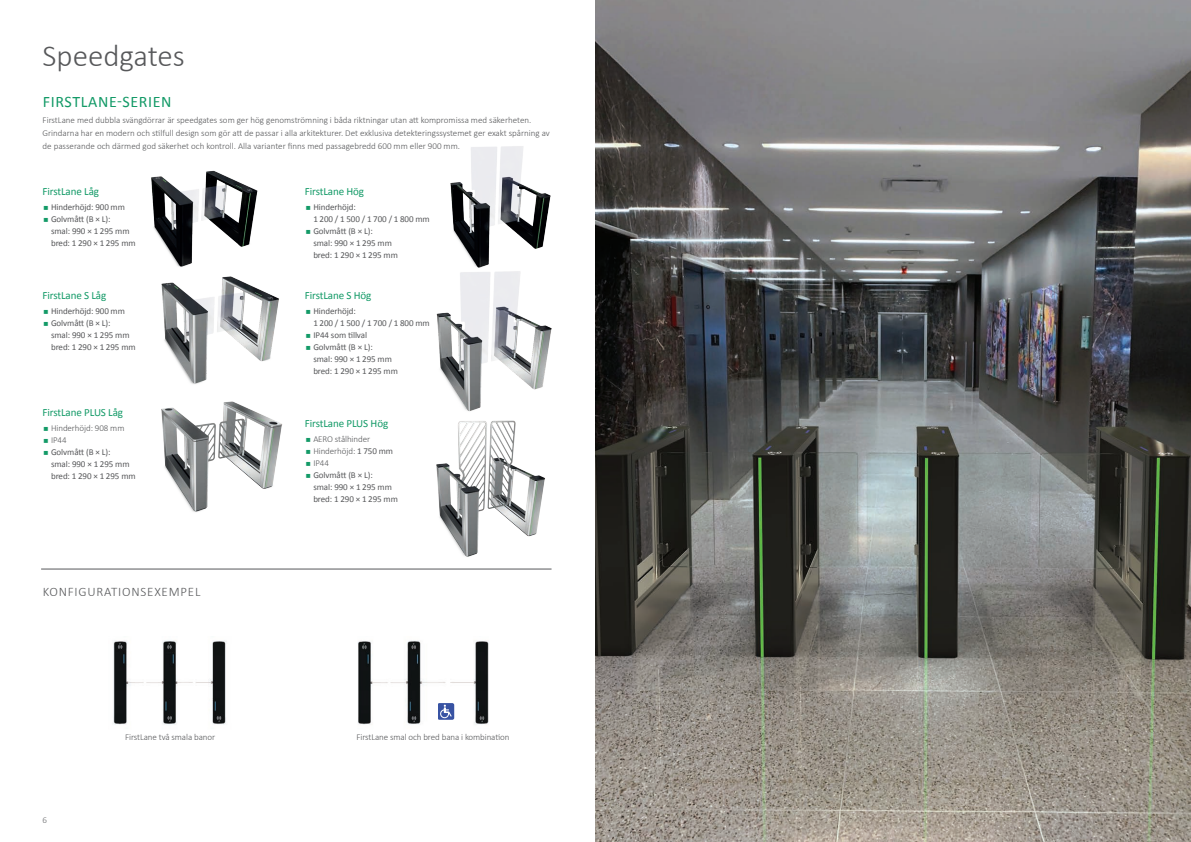
<style>
.page{position:relative;width:1191px;height:842px;background:#fff}
.page>*{position:absolute;margin:0;border:0;box-sizing:border-box;transform-origin:0 0}
.t1{font:300 31px "Calibri";color:#57585a}
.t2{font:16px "Calibri";letter-spacing:.04em;color:#139a67}
.t3{font:300 13px "Calibri";letter-spacing:.06em;color:#57585a}
.t4{font:11px "Calibri";letter-spacing:-.01em;color:#139a67}
.t5{font:300 9px/12px "Calibri";color:#57585a}
.t6{font:9px/12px "Calibri";letter-spacing:-.01em;color:#57585a}
.t7{font:300 9px "Calibri";color:#6c6d70}
.s1{font-weight:400}
</style>
<div class="page">
<img style="left:450px;top:146px;width:101px;height:109px">
<img style="left:151px;top:170px;width:107px;height:54px">
<img style="left:153px;top:224px;width:126px;height:125px">
<img style="left:436px;top:255px;width:116px;height:155px">
<img style="left:436px;top:410px;width:109px;height:147px">
<img style="left:161px;top:349px;width:122px;height:163px">
<hr style="left:41px;top:569px;width:510px;height:1px;background:#57585a">
<img style="left:113px;top:640px;width:376px;height:85px">
<svg style="left:438px;top:703px;width:16px;height:17px"></svg>
<img style="left:595px;top:0;width:596px;height:842px">
<h1 class="t1" style="left:43px;top:36px;width:144px">Speedgates</h1>
<h2 class="t2" style="left:43px;top:92px;width:130px">FIRSTLANE-SERIEN</h2>
<p class="t5" style="left:43px;top:114px;width:509px;line-height:13px">FirstLane med dubbla svängdörrar är speedgates som ger hög genomströmning i båda riktningar utan att kompromissa med säkerheten.<br>Grindarna har en modern och stilfull design som gör att de passar i alla arkitekturer. Det exklusiva detekteringssystemet ger exakt spårning av de passerande och därmed god säkerhet och kontroll. Alla varianter finns med passagebredd 600 mm eller 900 mm.</p>
<p class="t4" style="left:43px;top:185px;width:58px">FirstLane Låg</p>
<p class="t6" style="left:51px;top:201px;width:86px">Hinderhöjd: 900 mm<br>Golvmått (B × L):<br>smal: 990 × 1 295 mm bred: 1 290 × 1 295 mm</p>
<p class="t4" style="left:305px;top:185px;width:61px">FirstLane Hög</p>
<p class="t6" style="left:313px;top:201px;width:118px">Hinderhöjd:<br>1 200 / 1 500 / 1 700 / 1 800 mm<br>Golvmått (B × L):<br>smal: 990 × 1 295 mm<br>bred: 1 290 × 1 295 mm</p>
<p class="t4" style="left:305px;top:288px;width:68px">FirstLane S Hög</p>
<p class="t6" style="left:313px;top:305px;width:118px">Hinderhöjd:<br>1 200 / 1 500 / 1 700 / 1 800 mm<br>IP44 som tillval<br>Golvmått (B × L):<br>smal: 990 × 1 295 mm<br>bred: 1 290 × 1 295 mm</p>
<p class="t4" style="left:43px;top:288px;width:65px">FirstLane S Låg</p>
<p class="t6" style="left:51px;top:305px;width:86px">Hinderhöjd: 900 mm<br>Golvmått (B × L):<br>smal: 990 × 1 295 mm bred: 1 290 × 1 295 mm</p>
<p class="t4" style="left:43px;top:406px;width:82px">FirstLane PLUS Låg</p>
<p class="t5" style="left:51px;top:422px;width:75px">Hinderhöjd: 908 mm<br>IP44</p>
<p class="t6" style="left:51px;top:446px;width:86px">Golvmått (B × L):<br>smal: 990 × 1 295 mm bred: 1 290 × 1 295 mm</p>
<h3 class="t3" style="left:43px;top:583px;width:159px">KONFIGURATIONSEXEMPEL</h3>
<p class="t4" style="left:305px;top:416px;width:85px">FirstLane PLUS Hög</p>
<p class="t5" style="left:313px;top:433px;width:81px">AERO stålhinder<br>Hinderhöjd: <span class="s1">1 750 mm<br></span>IP44</p>
<p class="t6" style="left:313px;top:469px;width:86px">Golvmått (B × L):<br>smal: 990 × 1 295 mm bred: 1 290 × 1 295 mm</p>
<p class="t7" style="left:43px;top:814px;width:6px">6</p>
<p class="t5" style="left:125px;top:731px;width:91px">FirstLane två smala banor</p>
<p class="t5" style="left:356px;top:731px;width:154px">FirstLane smal och bred bana i kombination</p>
</div>
